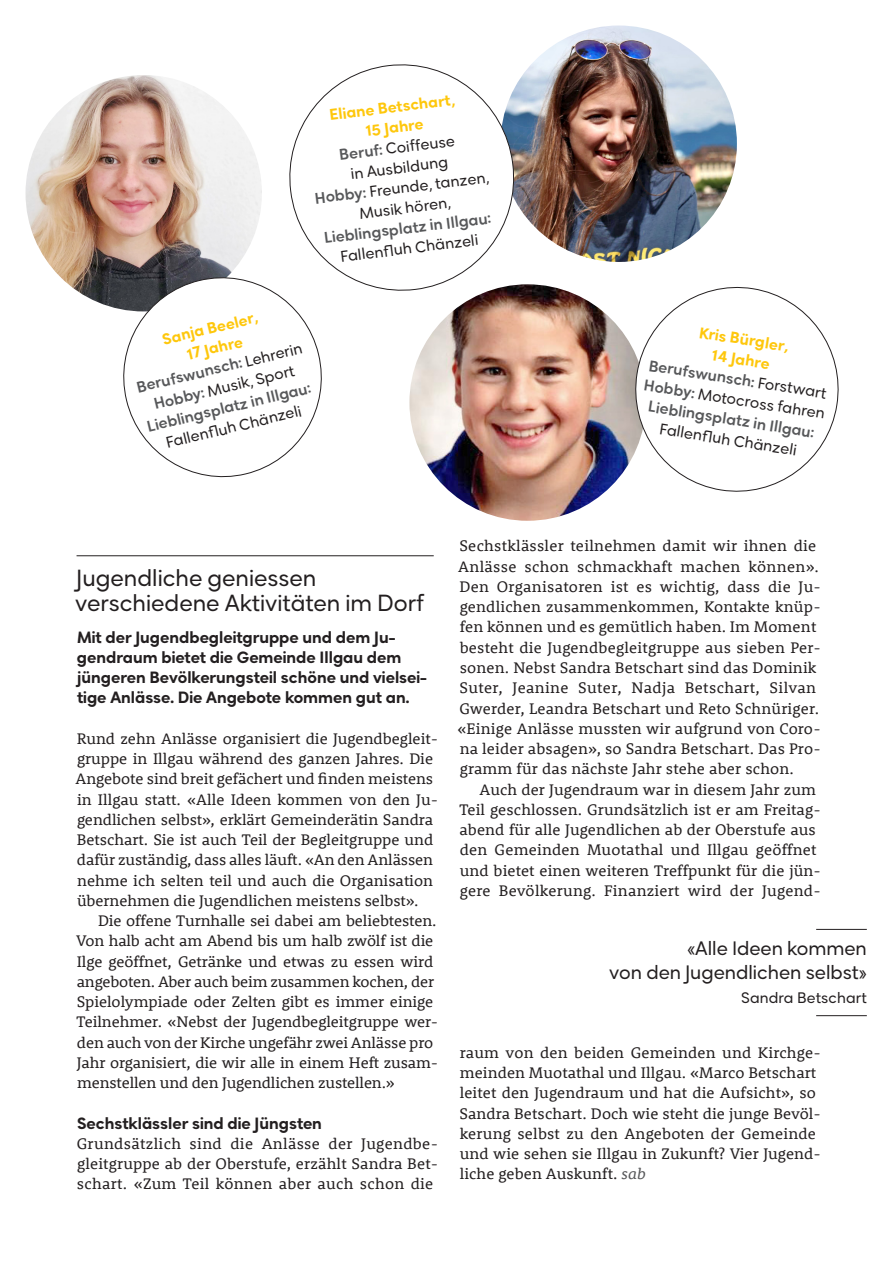
<style>
.page{position:relative;width:893px;height:1263px;background:#fff}
.page>*{position:absolute;margin:0;border:0;box-sizing:border-box;transform-origin:0 0}
.t1{font:22.5px/25.5px "Rozanova GEO";color:#231f20}
.t2{font:18.75px/23.7px "Rozanova GEO";color:#231f20;text-align:right}
.t3{font:15.75px/20.2px "Rooney";letter-spacing:.005em;color:#231f20}
.t4{font:800 15.75px/20.2px "Rozanova GEO";color:#231f20}
.t5{font:700 15px/20.2px "Rozanova GEO";color:#57585a;text-align:center}
.t6{font:15px/20.2px "Rozanova GEO";color:#231f20;text-align:center}
.t7{font:14.7px "Rozanova GEO";letter-spacing:.01em;color:#231f20}
.s1{font-weight:800;color:#fec70c}
.s2{font-weight:700;color:#57585a}
.s3{font-weight:400;color:#231f20}
.s4{font-style:italic;color:#57585a}
</style>
<div class="page">
<hr style="left:77px;top:555px;width:357px;height:1px;background:#231f20">
<img style="left:26px;top:75px;width:236px;height:236px;border-radius:118px">
<img style="left:500px;top:26px;width:237px;height:236px;border-radius:118px">
<img style="left:409px;top:284px;width:237px;height:237px;border-radius:118px">
<svg style="left:114px;top:268px;width:208px;height:210px"></svg>
<svg style="left:627px;top:286px;width:212px;height:206px"></svg>
<svg style="left:283px;top:64px;width:237px;height:233px"></svg>
<hr style="left:816px;top:929px;width:51px;height:1px;background:#231f20">
<hr style="left:816px;top:1015px;width:51px;height:1px;background:#231f20">
<p class="t6" style="left:304px;top:110px;width:177px;rotate:-7deg"><span class="s1">Eliane Betschart,<br>15 Jahre<br></span><span class="s2">Beruf:</span> Coiffeuse<br>in Ausbildung<br><span class="s2">Hobby:</span> Freunde, tanzen,<br>Musik hören,</p>
<p class="t5" style="left:323px;top:230px;width:169px;rotate:-7deg">Lieblingsplatz in Illgau:</p>
<p class="t6" style="left:339px;top:248px;width:140px;rotate:-7deg">Fallenfl uh Chänzeli</p>
<p class="t5" style="left:125px;top:341px;width:171px;rotate:-14deg"><span class="s1">Sanja Beeler,<br>17 Jahre<br></span>Berufswunsch: <span class="s3">Lehrerin<br></span>Hobby: <span class="s3">Musik, Sport<br></span>Lieblingsplatz in Illgau:</p>
<p class="t6" style="left:164px;top:435px;width:140px;rotate:-14deg">Fallenfl uh Chänzeli</p>
<p class="t5" style="left:655px;top:316px;width:185px;rotate:9deg"><span class="s1">Kris Bürgler,<br>14 Jahre<br></span>Berufswunsch: <span class="s3">Forstwart<br></span>Hobby: <span class="s3">Motocross fahren<br></span>Lieblingsplatz in Illgau:</p>
<p class="t6" style="left:661px;top:420px;width:140px;rotate:9deg">Fallenfl uh Chänzeli</p>
<h1 class="t1" style="left:75px;top:567px;width:350px">Jugendliche geniessen verschiedene Aktivitäten im Dorf</h1>
<p class="t4" style="left:77px;top:627px;width:352px">Mit der Jugendbegleitgruppe und dem Ju&shy;gendraum bietet die Gemeinde Illgau dem jüngeren Bevölkerungsteil schöne und vielsei&shy;tige Anlässe. Die Angebote kommen gut an.</p>
<p class="t3" style="left:76px;top:728px;width:364px">Rund zehn Anlässe organisiert die Jugendbegleit&shy;gruppe in Illgau während des ganzen Jahres. Die Angebote sind breit gefächert und finden meistens in Illgau statt. «Alle Ideen kommen von den Ju&shy;gendlichen selbst», erklärt Gemeinderätin Sandra Betschart. Sie ist auch Teil der Begleitgruppe und dafür zuständig, dass alles läuft. «An den Anlässen nehme ich selten teil und auch die Organisation übernehmen die Jugendlichen meistens selbst».</p>
<p class="t3" style="left:76px;top:910px;width:364px;text-indent:22px">Die offene Turnhalle sei dabei am beliebtesten.<br>Von halb acht am Abend bis um halb zwölf ist die Ilge geöffnet, Getränke und etwas zu essen wird angeboten. Aber auch beim zusammen kochen, der Spielolympiade oder Zelten gibt es immer einige Teilnehmer. «Nebst der Jugendbegleitgruppe wer&shy;den auch von der Kirche ungefähr zwei Anlässe pro Jahr organisiert, die wir alle in einem Heft zusam&shy;menstellen und den Jugendlichen zustellen.»</p>
<p class="t4" style="left:77px;top:1113px;width:246px">Sechstklässler sind die Jüngsten</p>
<p class="t3" style="left:77px;top:1133px;width:363px;text-align:justify">Grundsätzlich sind die Anlässe der Jugendbe&shy;gleitgruppe ab der Oberstufe, erzählt Sandra Bet&shy;schart. «Zum Teil können aber auch schon die</p>
<p class="t3" style="left:457px;top:535px;width:365px">Sechstklässler teilnehmen damit wir ihnen die Anlässe schon schmackhaft machen können».<br>Den Organisatoren ist es wichtig, dass die Ju&shy;gendlichen zusammenkommen, Kontakte knüp&shy;fen können und es gemütlich haben. Im Moment besteht die Jugendbegleitgruppe aus sieben Per&shy;sonen. Nebst Sandra Betschart sind das Dominik Suter, Jeanine Suter, Nadja Betschart, Silvan Gwerder, Leandra Betschart und Reto Schnüriger. «Einige Anlässe mussten wir aufgrund von Coro&shy;na leider absagen», so Sandra Betschart. Das Pro&shy;gramm für das nächste Jahr stehe aber schon.</p>
<p class="t3" style="left:459px;top:778px;width:363px;text-indent:20px">Auch der Jugendraum war in diesem Jahr zum Teil geschlossen. Grundsätzlich ist er am Freitag&shy;abend für alle Jugendlichen ab der Oberstufe aus den Gemeinden Muotathal und Illgau geöffnet und bietet einen weiteren Treffpunkt für die jün&shy;gere Bevölkerung. Finanziert wird der Jugend-</p>
<p class="t2" style="left:609px;top:939px;width:259px">«Alle Ideen kommen<br>von den Jugendlichen selbst»</p>
<p class="t7" style="left:741px;top:988px;width:127px">Sandra Betschart</p>
<p class="t3" style="left:459px;top:1042px;width:363px">raum von den beiden Gemeinden und Kirchge&shy;meinden Muotathal und Illgau. «Marco Betschart leitet den Jugendraum und hat die Aufsicht», so Sandra Betschart. Doch wie steht die junge Bevöl&shy;kerung selbst zu den Angeboten der Gemeinde und wie sehen sie Illgau in Zukunft? Vier Jugend&shy;liche geben Auskunft. <span class="s4">sab</span></p>
</div>
